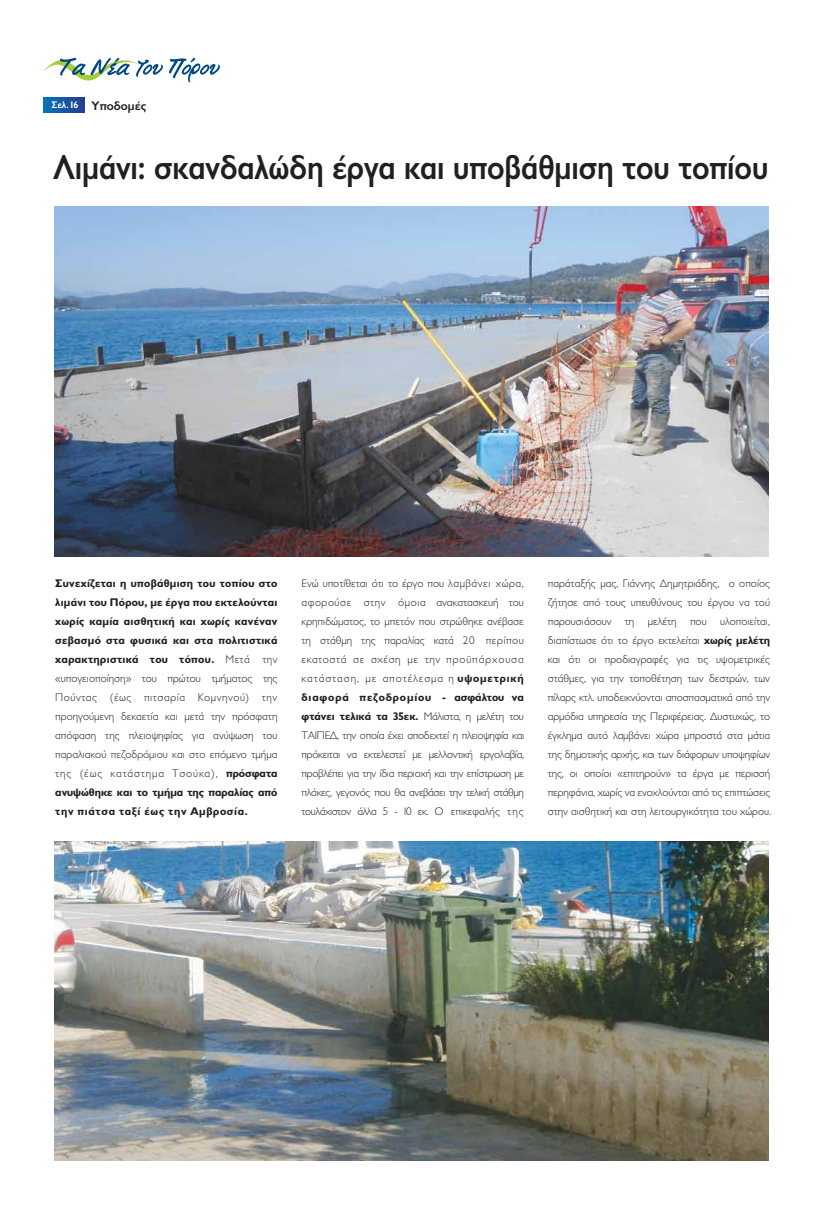
<style>
.page{position:relative;width:823px;height:1219px;background:#fff}
.page>*{position:absolute;margin:0;border:0;box-sizing:border-box;transform-origin:0 0}
.t1{font:600 35px "Gill Sans Hel";letter-spacing:-.005em;color:#231f20;scale:.9 1}
.t2{font:600 12.6px "Gill Sans Hel";color:#231f20}
.t3{font:300 11.2px/19px "Gill Sans Hel";color:#231f20;text-align:justify}
.t4{font:700 11.2px/19px "Gill Sans Hel";letter-spacing:.06em;color:#231f20;text-align:justify}
.s1{font-weight:300}
.s2{font-weight:700}
</style>
<div class="page">
<svg style="left:44px;top:98px;width:40px;height:14px"></svg>
<svg style="left:43px;top:57px;width:120px;height:24px"></svg>
<svg style="left:169px;top:58px;width:51px;height:25px"></svg>
<img style="left:54px;top:207px;width:714px;height:349px">
<img style="left:54px;top:841px;width:714px;height:319px">
<p class="t2" style="left:52px;top:99px;width:96px"><sup>Σελ.</sup> <sup>16</sup> Υποδοµές</p>
<h1 class="t1" style="left:54px;top:148px;width:795px">Λιµάνι: σκανδαλώδη έργα και υποβάθµιση του τοπίου</h1>
<p class="t4" style="left:55px;top:574px;width:223px">Συνεχίζεται η υποβάθµιση του τοπίου στο λιµάνι του Πόρου, µε έργα που εκτελούνται χωρίς καµία αισθητική και χωρίς κανέναν σεβασµό στα φυσικά και στα πολιτιστικά χαρακτηριστικά του τόπου. <span class="s1">Μετά την «υπογειοποίηση» του πρώτου τµήµατος της Πούντας (έως πιτσαρία Κοµνηνού) την προηγούµενη δεκαετία και µετά την πρόσφατη απόφαση της πλειοψηφίας για ανύψωση του παραλιακού πεζοδρόµιου και στο επόµενο τµήµα της (έως κατάστηµα Τσούκα),</span> πρόσφατα ανυψώθηκε και το τµήµα της παραλίας από την πιάτσα ταξί έως την Αµβροσία.</p>
<p class="t3" style="left:301px;top:574px;width:224px">Ενώ υποτίθεται ότι το έργο που λαµβάνει χώρα, αφορούσε στην όµοια ανακατασκευή του κρηπιδώµατος, το µπετόν που στρώθηκε ανέβασε τη στάθµη της παραλίας κατά 20 περίπου εκατοστά σε σχέση µε την προϋπάρχουσα κατάσταση, µε αποτέλεσµα η <span class="s2">υψοµετρική διαφορά πεζοδροµίου - ασφάλτου να φτάνει τελικά τα 35εκ.</span> Μάλιστα, η µελέτη του ΤΑΙΠΕ∆, την οποία έχει αποδεχτεί η πλειοψηφία και πρόκειται να εκτελεστεί µε µελλοντική εργολαβία, προβλέπει για την ίδια περιοχή και την επίστρωση µε πλάκες, γεγονός που θα ανεβάσει την τελική στάθµη τουλάχιστον άλλα 5 - 10 εκ. Ο επικεφαλής της</p>
<p class="t3" style="left:547px;top:573px;width:225px">παράταξής µας, Γιάννης ∆ηµητριάδης, ο οποίος ζήτησε από τους υπευθύνους του έργου να τού παρουσιάσουν τη µελέτη που υλοποιείται, διαπίστωσε ότι το έργο εκτελείται <span class="s2">χωρίς µελέτη </span>και ότι οι προδιαγραφές για τις υψοµετρικές στάθµες, για την τοποθέτηση των δεστρών, των πίλαρς κτλ. υποδεικνύονται αποσπασµατικά από την αρµόδια υπηρεσία της Περιφέρειας. ∆υστυχώς, το έγκληµα αυτό λαµβάνει χώρα µπροστά στα µάτια της δηµοτικής αρχής, και των διάφορων υποψηφίων της, οι οποίοι «επιτηρούν» τα έργα µε περισσή περηφάνια, χωρίς να ενοχλούνται από τις επιπτώσεις στην αισθητική και στη λειτουργικότητα του χώρου.</p>
</div>
